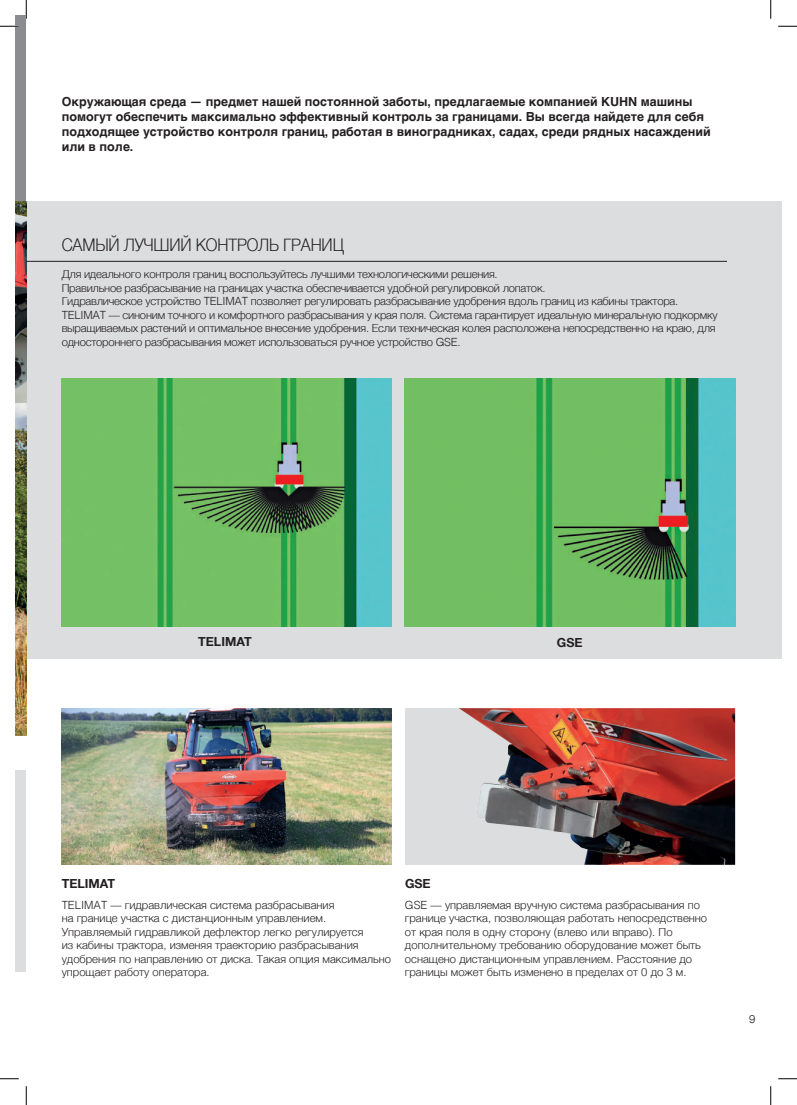
<style>
.page{position:relative;width:797px;height:1105px;background:#fff}
.page>*{position:absolute;margin:0;border:0;box-sizing:border-box;transform-origin:0 0}
.t1{font:300 17.5px "Helvetica";letter-spacing:-.01em;color:#231f20;scale:.9 1}
.t2{font:700 12.5px/15px "Helvetica";color:#231f20}
.t3{font:700 12.5px "Helvetica Neue LT Com";color:#231f20}
.t4{font:300 11.25px/13.5px "Helvetica";letter-spacing:-.02em;color:#231f20}
.t5{font:300 11.25px/13.5px "Helvetica";color:#231f20}
.t6{font:300 11.25px "Helvetica Neue LT Com";color:#231f20}
</style>
<div class="page">
<div style="left:26px;top:201px;width:755px;height:458px;background:#dcdddf"></div>
<img style="left:16px;top:201px;width:10px;height:534px">
<img style="left:62px;top:379px;width:329px;height:247px">
<img style="left:404px;top:379px;width:331px;height:247px">
<img style="left:62px;top:708px;width:329px;height:157px">
<div style="left:405px;top:708px;width:330px;height:157px;background:#dcdddf"></div>
<img style="left:459px;top:708px;width:276px;height:157px">
<div style="left:16px;top:770px;width:10px;height:202px;background:#dcdddf"></div>
<div style="left:16px;top:16px;width:10px;height:185px;background:#8a8c8f"></div>
<hr style="left:26px;top:261px;width:701px;height:1px;background:#231f20">
<svg style="left:0;top:25px;width:19px;height:2px"></svg>
<svg style="left:778px;top:25px;width:19px;height:2px"></svg>
<svg style="left:0;top:1078px;width:19px;height:1px"></svg>
<svg style="left:778px;top:1078px;width:19px;height:1px"></svg>
<svg style="left:25px;top:0;width:2px;height:19px"></svg>
<svg style="left:25px;top:1086px;width:2px;height:19px"></svg>
<svg style="left:770px;top:0;width:1px;height:19px"></svg>
<svg style="left:770px;top:1086px;width:1px;height:19px"></svg>
<p class="t2" style="left:62px;top:94px;width:650px">Окружающая среда — предмет нашей постоянной заботы, предлагаемые компанией KUHN машины помогут обеспечить максимально эффективный контроль за границами. Вы всегда найдете для себя подходящее устройство контроля границ, работая в виноградниках, садах, среди рядных насаждений или в поле.</p>
<h1 class="t1" style="left:62px;top:229px;width:315px">САМЫЙ ЛУЧШИЙ КОНТРОЛЬ ГРАНИЦ</h1>
<p class="t4" style="left:62px;top:267px;width:657px">Для идеального контроля границ воспользуйтесь лучшими технологическими решения.<br>Правильное разбрасывание на границах участка обеспечивается удобной регулировкой лопаток.<br>Гидравлическое устройство TELIMAT позволяет регулировать разбрасывание удобрения вдоль границ из кабины трактора.<br>TELIMAT — синоним точного и комфортного разбрасывания у края поля. Система гарантирует идеальную минеральную подкормку выращиваемых растений и оптимальное внесение удобрения. Если техническая колея расположена непосредственно на краю, для одностороннего разбрасывания может использоваться ручное устройство GSE.</p>
<p class="t3" style="left:198px;top:634px;width:55px">TELIMAT</p>
<p class="t3" style="left:557px;top:634px;width:27px">GSE</p>
<p class="t3" style="left:62px;top:876px;width:55px">TELIMAT</p>
<p class="t5" style="left:62px;top:897px;width:331px">TELIMAT — гидравлическая система разбрасывания<br>на границе участка с дистанционным управлением.<br>Управляемый гидравликой дефлектор легко регулируется<br>из кабины трактора, изменяя траекторию разбрасывания удобрения по направлению от диска. Такая опция максимально упрощает работу оператора.</p>
<p class="t3" style="left:405px;top:876px;width:27px">GSE</p>
<p class="t5" style="left:405px;top:897px;width:304px">GSE — управляемая вручную система разбрасывания по границе участка, позволяющая работать непосредственно от края поля в одну сторону (влево или вправо). По дополнительному требованию оборудование может быть оснащено дистанционным управлением. Расстояние до границы может быть изменено в пределах от 0 до 3 м.</p>
<p class="t6" style="left:749px;top:1012px;width:8px">9</p>
</div>
